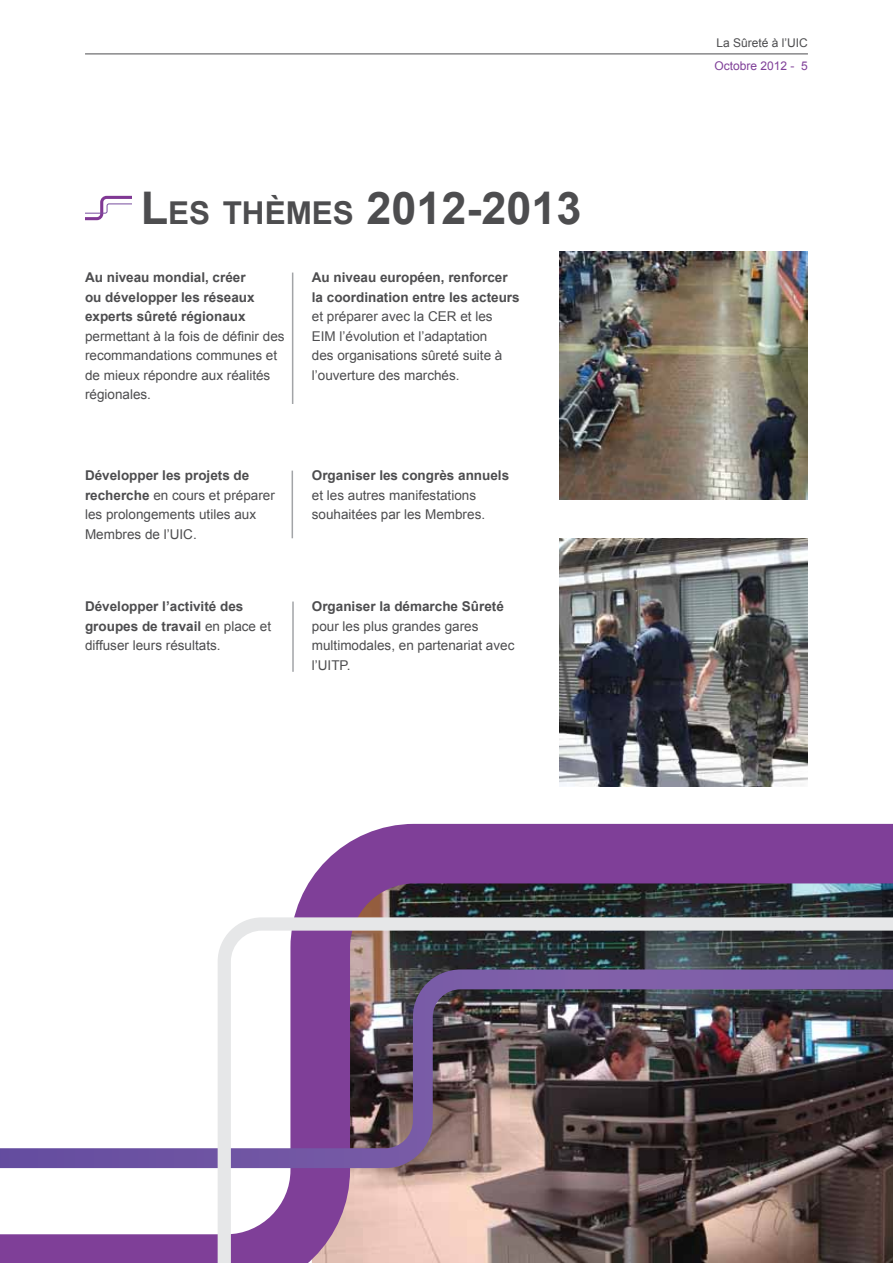
<style>
.page{position:relative;width:893px;height:1263px;background:#fff}
.page>*{position:absolute;margin:0;border:0;box-sizing:border-box;transform-origin:0 0}
.t1{font:700 45px "Arial";color:#4d4d4f}
.t2{font:13.5px/19.5px "Arial";color:#4d4d4f}
.t3{font:700 13.5px/19.5px "Arial";color:#4d4d4f}
.t4{font:12px "Arial";color:#4d4d4f}
.t5{font:12px "Arial";color:#7f3f98}
.s1{font-size:31.5px}
.s2{font-weight:700}
.s3{font-weight:400}
</style>
<div class="page">
<hr style="left:85px;top:54px;width:723px;height:1px;background:#4d4d4f">
<img style="left:560px;top:251px;width:248px;height:248px">
<img style="left:560px;top:538px;width:248px;height:248px">
<hr style="left:292px;top:273px;width:1px;height:131px;background:#a2a4a7">
<hr style="left:292px;top:601px;width:2px;height:71px;background:#a2a4a7">
<hr style="left:292px;top:471px;width:1px;height:67px;background:#a2a4a7">
<svg style="left:85px;top:196px;width:46px;height:24px"></svg>
<svg style="left:294px;top:824px;width:599px;height:93px;background:#6d477f"></svg>
<img style="left:0;top:917px;width:893px;height:346px">
<h1 class="t1" style="left:141px;top:178px;width:442px">L<span class="s1">ES THÈMES</span> 2012-2013</h1>
<p class="t3" style="left:85px;top:268px;width:171px">Au niveau mondial, créer ou développer les réseaux experts sûreté régionaux</p>
<p class="t2" style="left:85px;top:326px;width:201px">permettant à la fois de définir des recommandations communes et de mieux répondre aux réalités régionales.</p>
<p class="t3" style="left:312px;top:268px;width:209px">Au niveau européen, renforcer la coordination entre les acteurs</p>
<p class="t2" style="left:312px;top:307px;width:192px">et préparer avec la CER et les<br>EIM l’évolution et l’adaptation des organisations sûreté suite à l’ouverture des marchés.</p>
<p class="t2" style="left:85px;top:466px;width:191px"><span class="s2">Développer les projets de recherche</span> en cours et préparer les prolongements utiles aux<br>Membres de l’UIC.</p>
<p class="t3" style="left:312px;top:466px;width:199px">Organiser les congrès annuels</p>
<p class="t2" style="left:312px;top:485px;width:175px">et les autres manifestations souhaitées par les Membres.</p>
<p class="t3" style="left:85px;top:597px;width:188px">Développer l’activité des groupes de travail <span class="s3">en place et diffuser leurs résultats.</span></p>
<p class="t3" style="left:312px;top:597px;width:194px">Organiser la démarche Sûreté</p>
<p class="t2" style="left:312px;top:616px;width:204px">pour les plus grandes gares multimodales, en partenariat avec l’UITP.</p>
<p class="t4" style="left:716px;top:35px;width:93px">La Sûreté à l’UIC</p>
<p class="t5" style="left:714px;top:57px;width:95px">Octobre 2012 - 5</p>
</div>
